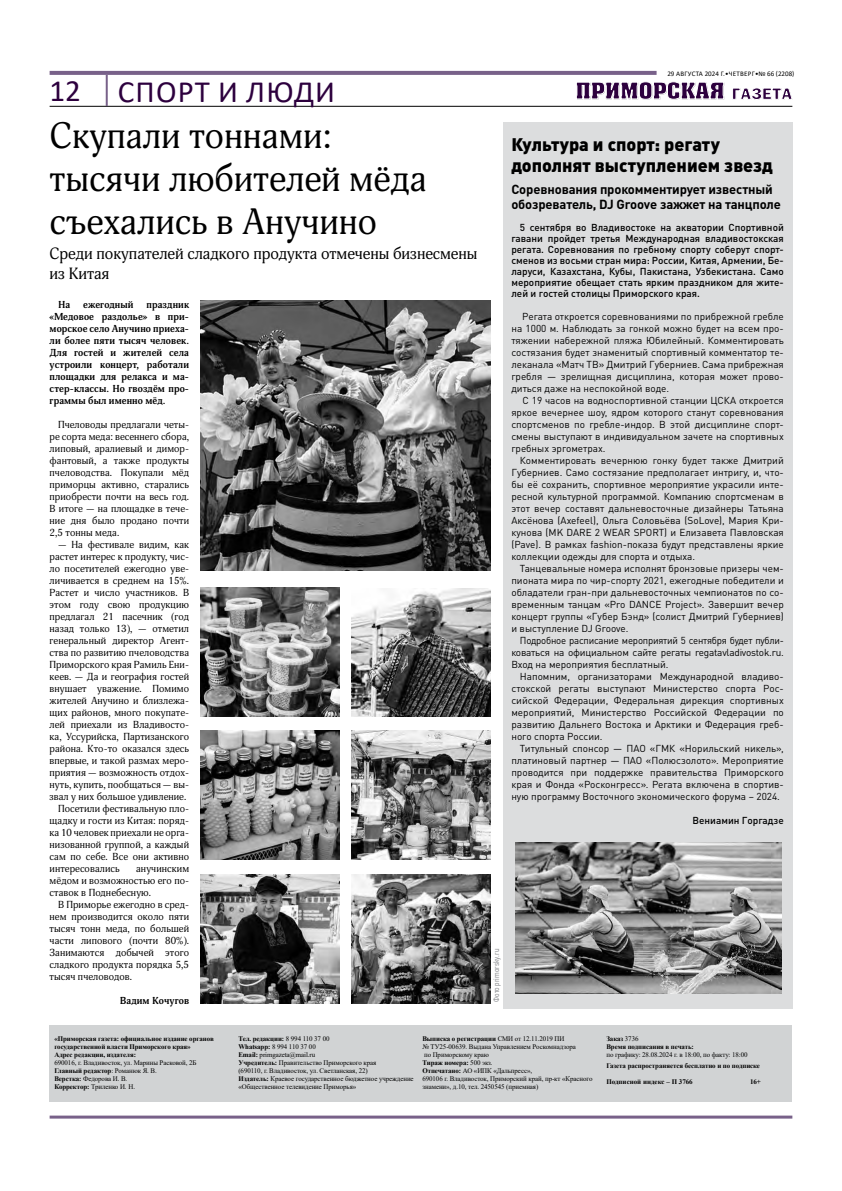
<style>
.page{position:relative;width:842px;height:1191px;background:#fff}
.page>*{position:absolute;margin:0;border:0;box-sizing:border-box;transform-origin:0 0}
.t1{font:36px/43.2px "Adonis C";color:#000}
.t2{font:31px "Calibri";letter-spacing:.04em;color:#2d003e}
.t3{font:900 18px/21.6px "DIN Pro";color:#000}
.t4{font:16px/19.2px "Adonis C";color:#000}
.t5{font:700 13px/15.6px "DIN Pro";letter-spacing:-.01em;color:#000}
.t6{font:10px/12px "DIN Pro";color:#000;text-align:justify}
.t7{font:10px/12px "Adonis C";letter-spacing:.01em;color:#000;text-align:justify}
.t8{font:500 10px/11px "DIN Pro";color:#000;text-align:justify}
.t9{font:700 10px/12px "Adonis";letter-spacing:.01em;color:#000;text-align:justify}
.t10{font:10px/12px "DIN Pro";color:#000;text-align:justify;scale:.96 1}
.t11{font:8px "PF Din Text Cond Pro";color:#939598}
.t12{font:7px/8px "Times New Roman";letter-spacing:-.01em;color:#000}
.t13{font:700 7px/8px "Times New Roman";letter-spacing:-.01em;color:#000}
.t14{font:7px "Calibri";letter-spacing:.025em;color:#000}
.s1{font-weight:700}
.s2{font-weight:400}
</style>
<div class="page">
<svg style="left:50px;top:71px;width:607px;height:4px;background:#7b658c"></svg>
<hr style="left:50px;top:106px;width:742px;height:1px;background:#000">
<hr style="left:50px;top:1115px;width:742px;height:3px;background:#786189">
<svg style="left:576px;top:82px;width:148px;height:18px"></svg>
<svg style="left:733px;top:88px;width:59px;height:12px"></svg>
<hr style="left:106px;top:75px;width:2px;height:31px;background:#786189">
<div style="left:50px;top:1024px;width:742px;height:77px;background:#d1d3d4"></div>
<div style="left:503px;top:122px;width:289px;height:886px;background:#dcddde"></div>
<img style="left:515px;top:842px;width:267px;height:151px">
<img style="left:200px;top:301px;width:291px;height:269px">
<img style="left:200px;top:587px;width:140px;height:129px">
<img style="left:200px;top:730px;width:140px;height:130px">
<img style="left:200px;top:874px;width:140px;height:129px">
<img style="left:351px;top:588px;width:140px;height:128px">
<img style="left:351px;top:730px;width:140px;height:130px">
<img style="left:351px;top:874px;width:140px;height:129px">
<h2 class="t2" style="left:50px;top:69px;width:33px">12</h2>
<h2 class="t2" style="left:118px;top:70px;width:219px">СПОРТ И ЛЮДИ</h2>
<h1 class="t1" style="left:50px;top:114px;width:379px">Скупали тоннами: тысячи любителей мёда съехались в Анучино</h1>
<h3 class="t4" style="left:50px;top:244px;width:429px">Среди покупателей сладкого продукта отмечены бизнесмены из Китая</h3>
<p class="t9" style="left:58px;top:298px;width:14px">На</p>
<p class="t9" style="left:83px;top:298px;width:52px">ежегодный</p>
<p class="t9" style="left:50px;top:298px;width:141px;text-indent:97px">праздник «Медовое раздолье» в при&shy;морское село Анучино приеха&shy;ли более пяти тысяч человек.<br>Для гостей и жителей села устроили концерт, работали площадки для релакса и ма&shy;стер-классы. Но гвоздём про&shy;граммы был именно мёд.</p>
<p class="t7" style="left:50px;top:418px;width:141px;text-indent:8px">Пчеловоды предлагали четы&shy;ре сорта меда: весеннего сбора, липовый, аралиевый и димор&shy;фантовый, а также продукты пчеловодства. Покупали мёд приморцы активно, старались приобрести почти на весь год.<br>В итоге — на площадке в тече&shy;ние дня было продано почти 2,5 тонны меда.</p>
<p class="t7" style="left:58px;top:538px;width:132px">— На фестивале видим, как</p>
<p class="t7" style="left:50px;top:550px;width:141px">растет интерес к продукту, чис-</p>
<p class="t7" style="left:50px;top:562px;width:141px">ло посетителей ежегодно уве-</p>
<p class="t7" style="left:50px;top:574px;width:141px">личивается в среднем на 15%.</p>
<p class="t7" style="left:50px;top:586px;width:141px">Растет и число участников. В</p>
<p class="t7" style="left:50px;top:598px;width:141px">этом году свою продукцию</p>
<p class="t7" style="left:50px;top:610px;width:141px">предлагал 21 пасечник (год</p>
<p class="t7" style="left:50px;top:622px;width:141px">назад только 13), — отметил</p>
<p class="t7" style="left:50px;top:634px;width:141px">генеральный директор Агент-</p>
<p class="t7" style="left:50px;top:646px;width:141px">ства по развитию пчеловодства</p>
<p class="t7" style="left:50px;top:658px;width:141px">Приморского края Рамиль Ени-</p>
<p class="t7" style="left:50px;top:670px;width:141px">кеев. — Да и география гостей</p>
<p class="t7" style="left:50px;top:682px;width:141px">внушает уважение. Помимо</p>
<p class="t7" style="left:50px;top:694px;width:141px">жителей Анучино и близлежа-</p>
<p class="t7" style="left:50px;top:706px;width:141px">щих районов, много покупате-</p>
<p class="t7" style="left:50px;top:718px;width:141px">лей приехали из Владивосто-</p>
<p class="t7" style="left:50px;top:730px;width:141px">ка, Уссурийска, Партизанского</p>
<p class="t7" style="left:50px;top:742px;width:141px">района. Кто-то оказался здесь</p>
<p class="t7" style="left:50px;top:754px;width:141px">впервые, и такой размах меро-</p>
<p class="t7" style="left:50px;top:766px;width:141px">приятия — возможность отдох-</p>
<p class="t7" style="left:50px;top:778px;width:141px">нуть, купить, пообщаться — вы-</p>
<p class="t7" style="left:50px;top:790px;width:138px">звал у них большое удивление.</p>
<p class="t7" style="left:58px;top:802px;width:132px">Посетили фестивальную пло-</p>
<p class="t7" style="left:50px;top:814px;width:141px">щадку и гости из Китая: поряд-</p>
<p class="t7" style="left:50px;top:826px;width:141px">ка 10 человек приехали не орга-</p>
<p class="t7" style="left:50px;top:838px;width:141px">низованной группой, а каждый</p>
<p class="t7" style="left:50px;top:850px;width:141px">сам по себе. Все они активно</p>
<p class="t7" style="left:50px;top:862px;width:72px">интересовались</p>
<p class="t7" style="left:50px;top:862px;width:141px;text-indent:87px">анучинским мёдом и возможностью его по&shy;ставок в Поднебесную.</p>
<p class="t7" style="left:50px;top:898px;width:141px;text-indent:8px">В Приморье ежегодно в сред&shy;нем производится около пяти тысяч тонн меда, по большей части липового (почти 80%).<br>Занимаются добычей этого сладкого продукта порядка 5,5 тысяч пчеловодов.</p>
<p class="t9" style="left:120px;top:994px;width:71px">Вадим Кочугов</p>
<p class="t14" style="left:667px;top:69px;width:128px">29 АВГУСТА 2024 Г.•ЧЕТВЕРГ•№ 66 (2208)</p>
<h3 class="t3" style="left:511px;top:131px;width:263px">Культура и спорт: регату дополнят выступлением звезд</h3>
<h3 class="t5" style="left:511px;top:179px;width:271px">Соревнования прокомментирует известный обозреватель, DJ Groove зажжет на танцполе</h3>
<p class="t8" style="left:511px;top:221px;width:274px;text-indent:8px">5 сентября во Владивостоке на акватории Спортивной гавани пройдет третья Международная владивостокская регата. Соревнования по гребному спорту соберут спорт&shy;сменов из восьми стран мира: России, Китая, Армении, Бе&shy;ларуси, Казахстана, Кубы, Пакистана, Узбекистана. Само мероприятие обещает стать ярким праздником для жите&shy;лей и гостей столицы Приморского края.</p>
<p class="t6" style="left:511px;top:309px;width:274px;text-indent:11px">Регата откроется соревнованиями по прибрежной гребле на 1000 м. Наблюдать за гонкой можно будет на всем про&shy;тяжении набережной пляжа Юбилейный. Комментировать состязания будет знаменитый спортивный комментатор те&shy;леканала «Матч ТВ» Дмитрий Губерниев. Сама прибрежная гребля — зрелищная дисциплина, которая может прово&shy;диться даже на неспокойной воде.</p>
<p class="t6" style="left:511px;top:393px;width:274px;text-indent:11px">С 19 часов на водноспортивной станции ЦСКА откроется яркое вечернее шоу, ядром которого станут соревнования спортсменов по гребле-индор. В этой дисциплине спорт&shy;смены выступают в индивидуальном зачете на спортивных гребных эргометрах.</p>
<p class="t6" style="left:511px;top:453px;width:274px;text-indent:8px">Комментировать вечернюю гонку будет также Дмитрий Губерниев. Само состязание предполагает интригу, и, что&shy;бы её сохранить, спортивное мероприятие украсили инте&shy;ресной культурной программой. Компанию спортсменам в этот вечер составят дальневосточные дизайнеры Татьяна Аксёнова (Axefeel), Ольга Соловьёва (SoLove), Мария Кри&shy;кунова (MK DARE 2 WEAR SPORT) и Елизавета Павловская (Pave). В рамках fashion-показа будут представлены яркие коллекции одежды для спорта и отдыха.</p>
<p class="t6" style="left:511px;top:561px;width:274px;text-indent:8px">Танцевальные номера исполнят бронзовые призеры чем&shy;пионата мира по чир-спорту 2021, ежегодные победители и обладатели гран-при дальневосточных чемпионатов по со&shy;временным танцам «Pro DANCE Project». Завершит вечер концерт группы «Губер Бэнд» (солист Дмитрий Губерниев) и выступление DJ Groove.</p>
<p class="t10" style="left:511px;top:633px;width:285px;text-indent:9px">Подробное расписание мероприятий 5 сентября будет публи&shy;коваться на официальном сайте регаты regatavladivostok.ru.<br>Вход на мероприятия бесплатный.</p>
<p class="t6" style="left:511px;top:669px;width:274px;text-indent:8px">Напомним, организаторами Международной владиво&shy;стокской регаты выступают Министерство спорта Рос&shy;сийской Федерации, Федеральная дирекция спортивных мероприятий, Министерство Российской Федерации по развитию Дальнего Востока и Арктики и Федерация греб&shy;ного спорта России.</p>
<p class="t6" style="left:511px;top:741px;width:274px;text-indent:8px">Титульный спонсор — ПАО «ГМК «Норильский никель», платиновый партнер — ПАО «Полюсзолото». Мероприятие проводится при поддержке правительства Приморского края и Фонда «Росконгресс». Регата включена в спортив&shy;ную программу Восточного экономического форума – 2024.</p>
<p class="t8" style="left:692px;top:814px;width:93px">Вениамин Горгадзе</p>
<p class="t11" style="left:492px;top:1001px;width:54px;rotate:-90deg">Фото primorsky.ru</p>
<p class="t13" style="left:54px;top:1034px;width:161px">«Приморская газета: официальное издание органов государственной власти Приморского края»<br>Адрес редакции, издателя:</p>
<p class="t12" style="left:54px;top:1058px;width:144px">690016, г. Владивосток, ул. Марины Расковой, 2Б<br><span class="s1">Главный редактор</span>: Романюк Я. В.<br><span class="s1">Верстка:</span> Федорова И. В.<br><span class="s1">Корректор:</span> Триленко И. Н.</p>
<p class="t12" style="left:238px;top:1034px;width:177px"><span class="s1">Тел. редакции:</span> 8 994 110 37 00<br><span class="s1">Whatsapp:</span> 8 994 110 37 00<br><span class="s1">Email:</span> primgazeta@mail.ru<br><span class="s1">Учредитель:</span> Правительство Приморского края<br>(690110, г. Владивосток, ул. Светланская, 22)<br><span class="s1">Издатель:</span> Краевое государственное бюджетное учреждение «Общественное телевидение Приморья»</p>
<p class="t12" style="left:422px;top:1034px;width:172px"><span class="s1">Выписка о регистрации</span> СМИ от 12.11.2019 ПИ<br>№ ТУ25-00639. Выдана Управлением Роскомнадзора<br>по Приморскому краю<br><span class="s1">Тираж номера:</span> 500 экз.<br><span class="s1">Отпечатано:</span> АО «ИПК «Дальпресс»,<br>690106 г. Владивосток, Приморский край, пр-кт «Красного знамени», д.10, тел. 2450545 (приемная)</p>
<p class="t13" style="left:606px;top:1034px;width:89px">Заказ <span class="s2">3736<br></span>Время подписания в печать:</p>
<p class="t12" style="left:606px;top:1050px;width:143px">по графику: 28.08.2024 г. в 18:00, по факту: 18:00</p>
<p class="t13" style="left:606px;top:1061px;width:155px">Газета распространяется бесплатно и по подписке</p>
<p class="t13" style="left:606px;top:1077px;width:88px">Подписной индекс – П 3766</p>
<p class="t13" style="left:750px;top:1077px;width:12px">16+</p>
</div>
